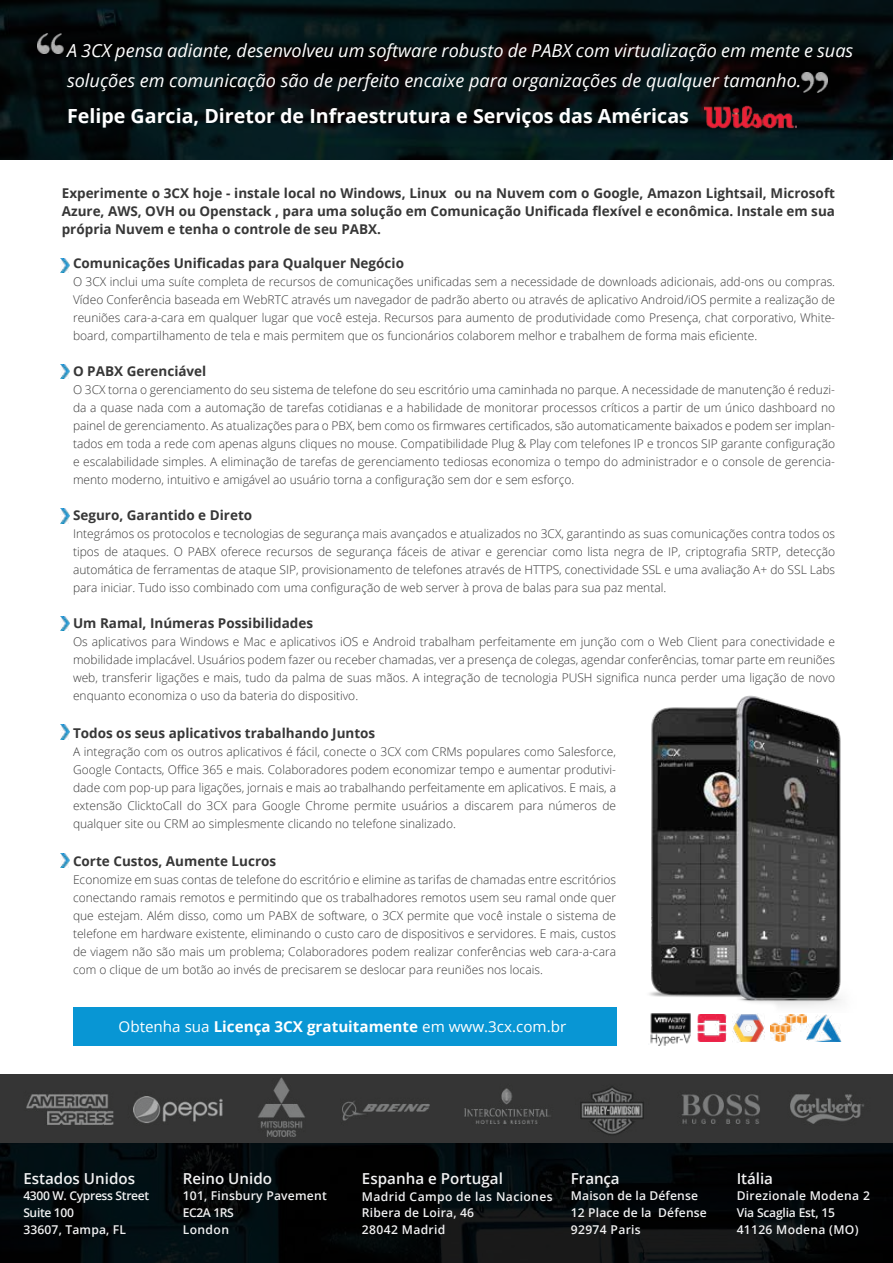
<style>
.page{position:relative;width:893px;height:1263px;background:#fff}
.page>*{position:absolute;margin:0;border:0;box-sizing:border-box;transform-origin:0 0}
.t1{font:700 19.5px "Open Sans";color:#fff}
.t2{font:italic 18px/30px "Open Sans";color:#fff}
.t3{font:600 15.15px "Open Sans";color:#f1f1f2}
.t4{font:15px "Open Sans";color:#fff}
.t5{font:700 13.5px/18px "Open Sans";color:#373737;text-align:justify}
.t6{font:600 12.15px/16.6px "Open Sans";letter-spacing:.015em;color:#f1f1f2}
.t7{font:600 12.15px "Open Sans";letter-spacing:-.03em;color:#f1f1f2}
.t8{font:600 12.15px "Open Sans";letter-spacing:-.015em;color:#f1f1f2}
.t9{font:300 12px/18px "Open Sans";color:#373737;text-align:justify}
.s1{font-weight:700}
</style>
<div class="page">
<svg style="left:0;top:1142px;width:893px;height:121px;background:#04090b"></svg>
<svg style="left:0;top:0;width:893px;height:160px;background:#040f11"></svg>
<div style="left:73px;top:1007px;width:543px;height:39px;background:#0896d4"></div>
<div style="left:0;top:1074px;width:893px;height:68px;background:#353535"></div>
<img style="left:61px;top:258px;width:9px;height:15px">
<img style="left:61px;top:364px;width:9px;height:15px">
<img style="left:61px;top:509px;width:9px;height:14px">
<img style="left:61px;top:616px;width:9px;height:15px">
<img style="left:61px;top:724px;width:9px;height:15px">
<img style="left:61px;top:853px;width:9px;height:15px">
<img style="left:26px;top:1077px;width:838px;height:59px">
<img style="left:38px;top:33px;width:25px;height:20px">
<img style="left:802px;top:72px;width:25px;height:21px">
<img style="left:704px;top:89px;width:93px;height:54px">
<img style="left:649px;top:695px;width:193px;height:312px">
<img style="left:771px;top:1014px;width:70px;height:27px">
<img style="left:732px;top:1014px;width:32px;height:28px">
<img style="left:698px;top:1014px;width:29px;height:27px">
<img style="left:650px;top:1013px;width:41px;height:33px">
<h2 class="t2" style="left:67px;top:35px;width:788px">A 3CX pensa adiante, desenvolveu um software robusto de PABX com virtualização em mente e suas soluções em comunicação são de perfeito encaixe para organizações de qualquer tamanho.</h2>
<h1 class="t1" style="left:67px;top:102px;width:623px">Felipe Garcia, Diretor de Infraestrutura e Serviços das Américas</h1>
<p class="t5" style="left:62px;top:184px;width:775px">Experimente o 3CX hoje - instale local no Windows, Linux ou na Nuvem com o Google, Amazon Lightsail, Microsoft Azure, AWS, OVH ou Openstack , para uma solução em Comunicação Unificada flexível e econômica. Instale em sua própria Nuvem e tenha o controle de seu PABX.</p>
<p class="t5" style="left:73px;top:254px;width:332px">Comunicações Unificadas para Qualquer Negócio</p>
<p class="t9" style="left:73px;top:272px;width:764px">O 3CX inclui uma suíte completa de recursos de comunicações unificadas sem a necessidade de downloads adicionais, add-ons ou compras.<br>Vídeo Conferência baseada em WebRTC através um navegador de padrão aberto ou através de aplicativo Android/iOS permite a realização de reuniões cara-a-cara em qualquer lugar que você esteja. Recursos para aumento de produtividade como Presença, chat corporativo, White&shy;board, compartilhamento de tela e mais permitem que os funcionários colaborem melhor e trabalhem de forma mais eficiente.</p>
<p class="t5" style="left:73px;top:362px;width:135px">O PABX Gerenciável</p>
<p class="t9" style="left:73px;top:380px;width:764px">O 3CX torna o gerenciamento do seu sistema de telefone do seu escritório uma caminhada no parque. A necessidade de manutenção é reduzi&shy;da a quase nada com a automação de tarefas cotidianas e a habilidade de monitorar processos críticos a partir de um único dashboard no painel de gerenciamento. As atualizações para o PBX, bem como os firmwares certificados, são automaticamente baixados e podem ser implan&shy;tados em toda a rede com apenas alguns cliques no mouse. Compatibilidade Plug &amp; Play com telefones IP e troncos SIP garante configuração e escalabilidade simples. A eliminação de tarefas de gerenciamento tediosas economiza o tempo do administrador e o console de gerencia&shy;mento moderno, intuitivo e amigável ao usuário torna a configuração sem dor e sem esforço.</p>
<p class="t5" style="left:73px;top:506px;width:181px">Seguro, Garantido e Direto</p>
<p class="t9" style="left:73px;top:524px;width:764px">Integrámos os protocolos e tecnologias de segurança mais avançados e atualizados no 3CX, garantindo as suas comunicações contra todos os tipos de ataques. O PABX oferece recursos de segurança fáceis de ativar e gerenciar como lista negra de IP, criptografia SRTP, detecção automática de ferramentas de ataque SIP, provisionamento de telefones através de HTTPS, conectividade SSL e uma avaliação A+ do SSL Labs para iniciar. Tudo isso combinado com uma configuração de web server à prova de balas para sua paz mental.</p>
<p class="t5" style="left:73px;top:614px;width:242px">Um Ramal, Inúmeras Possibilidades</p>
<p class="t9" style="left:73px;top:632px;width:764px">Os aplicativos para Windows e Mac e aplicativos iOS e Android trabalham perfeitamente em junção com o Web Client para conectividade e mobilidade implacável. Usuários podem fazer ou receber chamadas, ver a presença de colegas, agendar conferências, tomar parte em reuniões web, transferir ligações e mais, tudo da palma de suas mãos. A integração de tecnologia PUSH significa nunca perder uma ligação de novo enquanto economiza o uso da bateria do dispositivo.</p>
<p class="t5" style="left:73px;top:723px;width:304px">Todos os seus aplicativos trabalhando Juntos</p>
<p class="t9" style="left:73px;top:742px;width:545px">A integração com os outros aplicativos é fácil, conecte o 3CX com CRMs populares como Salesforce, Google Contacts, Office 365 e mais. Colaboradores podem economizar tempo e aumentar produtivi&shy;dade com pop-up para ligações, jornais e mais ao trabalhando perfeitamente em aplicativos. E mais, a extensão ClicktoCall do 3CX para Google Chrome permite usuários a discarem para números de qualquer site ou CRM ao simplesmente clicando no telefone sinalizado.</p>
<p class="t5" style="left:73px;top:852px;width:205px">Corte Custos, Aumente Lucros</p>
<p class="t9" style="left:73px;top:870px;width:545px">Economize em suas contas de telefone do escritório e elimine as tarifas de chamadas entre escritórios conectando ramais remotos e permitindo que os trabalhadores remotos usem seu ramal onde quer que estejam. Além disso, como um PABX de software, o 3CX permite que você instale o sistema de telefone em hardware existente, eliminando o custo caro de dispositivos e servidores. E mais, custos de viagem não são mais um problema; Colaboradores podem realizar conferências web cara-a-cara com o clique de um botão ao invés de precisarem se deslocar para reuniões nos locais.</p>
<p class="t4" style="left:119px;top:1017px;width:449px">Obtenha sua <span class="s1">Licença 3CX gratuitamente</span> em www.3cx.com.br</p>
<p class="t3" style="left:23px;top:1168px;width:113px">Estados Unidos</p>
<p class="t7" style="left:23px;top:1204px;width:52px">Suite 100</p>
<p class="t7" style="left:23px;top:1187px;width:127px">4300 W. Cypress Street</p>
<p class="t6" style="left:23px;top:1220px;width:104px">33607, Tampa, FL</p>
<p class="t3" style="left:183px;top:1168px;width:91px">Reino Unido</p>
<p class="t6" style="left:183px;top:1187px;width:145px">101, Finsbury Pavement<br>EC2A 1RS<br>London</p>
<p class="t3" style="left:362px;top:1168px;width:143px">Espanha e Portugal</p>
<p class="t6" style="left:362px;top:1188px;width:192px">Madrid Campo de las Naciones</p>
<p class="t6" style="left:362px;top:1221px;width:85px">28042 Madrid</p>
<p class="t6" style="left:362px;top:1204px;width:114px">Ribera de Loira, 46</p>
<p class="t3" style="left:571px;top:1168px;width:50px">França</p>
<p class="t6" style="left:571px;top:1187px;width:129px">Maison de la Défense</p>
<p class="t6" style="left:571px;top:1221px;width:71px">92974 Paris</p>
<p class="t6" style="left:571px;top:1204px;width:137px">12 Place de la Défense</p>
<p class="t3" style="left:737px;top:1168px;width:38px">Itália</p>
<p class="t6" style="left:737px;top:1187px;width:135px">Direzionale Modena 2</p>
<p class="t6" style="left:737px;top:1221px;width:123px">41126 Modena (MO)</p>
<p class="t8" style="left:737px;top:1204px;width:100px">Via Scaglia Est, 15</p>
</div>
